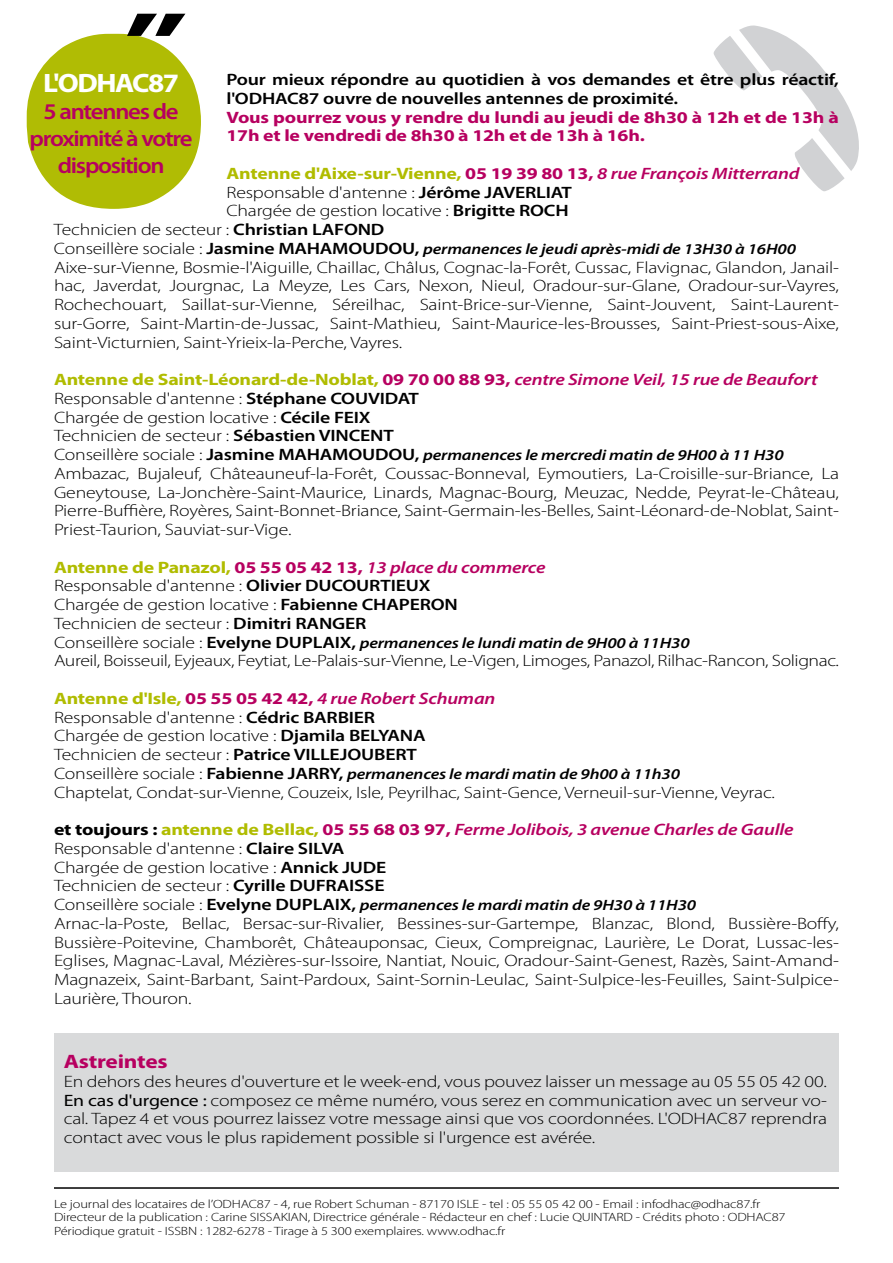
<style>
.page{position:relative;width:893px;height:1263px;background:#fff}
.page>*{position:absolute;margin:0;border:0;box-sizing:border-box;transform-origin:0 0}
.t1{font:700 149.25px "Myriad Pro";color:#000;scale:1.1 1}
.t2{font:700 26.7px "Myriad Pro";letter-spacing:-.05em;color:#fff;scale:1.1 1}
.t3{font:600 22.5px/27px "Myriad Pro";letter-spacing:-.05em;color:#b70060;text-align:center;scale:1.1 1}
.t4{font:700 19.5px "Myriad Pro";letter-spacing:-.01em;color:#b70060;scale:1.2 1}
.t5{font:300 16.5px/18.8px "Myriad Pro";letter-spacing:-.01em;color:#000;text-align:justify;scale:1.2 1}
.t6{font:600 16.5px/18.8px "Myriad Pro";letter-spacing:-.01em;color:#000;scale:1.2 1}
.t7{font:700 16.5px/18.8px "Myriad Pro";letter-spacing:-.01em;color:#b70060;scale:1.2 1}
.t8{font:700 16.5px "Myriad Pro";letter-spacing:-.01em;color:#b0bc00;scale:1.2 1}
.t9{font:italic 600 15px "Myriad Pro";letter-spacing:-.01em;color:#000;scale:1.2 1}
.t10{font:300 12px/13.5px "Myriad Pro";letter-spacing:-.01em;color:#000;scale:1.2 1}
.s1{color:#b70060}
.s2{font-weight:600;font-style:italic;color:#b70060}
.s3{font-weight:600}
.s4{font-weight:300;font-style:normal;font-size:16.5px}
.s5{font-style:normal;font-size:16.5px}
.s6{font-weight:700;color:#b0bc00}
.s7{font-weight:700;color:#b70060}
.s8{font-weight:700}
.s9{font-weight:400}
</style>
<div class="page">
<svg style="left:713px;top:25px;width:146px;height:167px"></svg>
<svg style="left:27px;top:34px;width:174px;height:175px"></svg>
<hr style="left:54px;top:1187px;width:785px;height:2px;background:#000">
<div style="left:54px;top:1033px;width:785px;height:138px;background:#d9dadb"></div>
<h1 class="t1" style="left:127px;top:-29px;width:46px">˝</h1>
<p class="t6" style="left:226px;top:70px;width:512px">Pour mieux répondre au quotidien à vos demandes et être plus réactif, l'ODHAC87 ouvre de nouvelles antennes de proximité.</p>
<p class="t7" style="left:226px;top:107px;width:512px">Vous pourrez vous y rendre du lundi au jeudi de 8h30 à 12h et de 13h à<br>17h et le vendredi de 8h30 à 12h et de 13h à 16h.</p>
<p class="t8" style="left:226px;top:163px;width:479px">Antenne d'Aixe-sur-Vienne, <span class="s1">05 19 39 80 13,</span> <span class="s2">8 rue François Mitterrand</span></p>
<p class="t5" style="left:226px;top:183px;width:289px">Responsable d'antenne : <span class="s3">Jérôme JAVERLIAT</span></p>
<p class="t5" style="left:226px;top:202px;width:287px">Chargée de gestion locative : <span class="s3">Brigitte ROCH</span></p>
<p class="t5" style="left:54px;top:220px;width:277px">Technicien de secteur : <span class="s3">Christian LAFOND</span></p>
<p class="t9" style="left:54px;top:239px;width:620px"><span class="s4">Conseillère sociale :</span> <span class="s5">Jasmine MAHAMOUDOU,</span> permanences le jeudi après-midi de 13H30 à 16H00</p>
<p class="t5" style="left:54px;top:258px;width:656px">Aixe-sur-Vienne, Bosmie-l'Aiguille, Chaillac, Châlus, Cognac-la-Forêt, Cussac, Flavignac, Glandon, Janail&shy;hac, Javerdat, Jourgnac, La Meyze, Les Cars, Nexon, Nieul, Oradour-sur-Glane, Oradour-sur-Vayres, Rochechouart, Saillat-sur-Vienne, Séreilhac, Saint-Brice-sur-Vienne, Saint-Jouvent, Saint-Laurent&shy;sur-Gorre, Saint-Martin-de-Jussac, Saint-Mathieu, Saint-Maurice-les-Brousses, Saint-Priest-sous-Aixe, Saint-Victurnien, Saint-Yrieix-la-Perche, Vayres.</p>
<p class="t5" style="left:54px;top:371px;width:638px;text-align:left"><span class="s6">Antenne de Saint-Léonard-de-Noblat,</span> <span class="s7">09 70 00 88 93,</span> <span class="s2">centre Simone Veil, 15 rue de Beaufort </span>Responsable d'antenne : <span class="s3">Stéphane COUVIDAT<br></span>Chargée de gestion locative : <span class="s3">Cécile FEIX<br></span>Technicien de secteur : <span class="s3">Sébastien VINCENT</span></p>
<p class="t9" style="left:54px;top:446px;width:610px"><span class="s4">Conseillère sociale :</span> <span class="s5">Jasmine MAHAMOUDOU,</span> permanences le mercredi matin de 9H00 à 11 H30</p>
<p class="t5" style="left:54px;top:464px;width:656px">Ambazac, Bujaleuf, Châteauneuf-la-Forêt, Coussac-Bonneval, Eymoutiers, La-Croisille-sur-Briance, La Geneytouse, La-Jonchère-Saint-Maurice, Linards, Magnac-Bourg, Meuzac, Nedde, Peyrat-le-Château, Pierre-Buffière, Royères, Saint-Bonnet-Briance, Saint-Germain-les-Belles, Saint-Léonard-de-Noblat, Saint-Priest-Taurion, Sauviat-sur-Vige.</p>
<p class="t5" style="left:54px;top:558px;width:411px;text-align:left"><span class="s6">Antenne de Panazol,</span> <span class="s7">05 55 05 42 13,</span> <span class="s2">13 place du commerce </span>Responsable d'antenne : <span class="s3">Olivier DUCOURTIEUX<br></span>Chargée de gestion locative : <span class="s3">Fabienne CHAPERON<br></span>Technicien de secteur : <span class="s3">Dimitri RANGER</span></p>
<p class="t9" style="left:54px;top:633px;width:531px"><span class="s4">Conseillère sociale :</span> <span class="s5">Evelyne DUPLAIX,</span> permanences le lundi matin de 9H00 à 11H30</p>
<p class="t5" style="left:54px;top:652px;width:656px">Aureil, Boisseuil, Eyjeaux, Feytiat, Le-Palais-sur-Vienne, Le-Vigen, Limoges, Panazol, Rilhac-Rancon, Solignac.</p>
<p class="t5" style="left:54px;top:689px;width:369px;text-align:left"><span class="s6">Antenne d'Isle,</span> <span class="s7">05 55 05 42 42,</span> <span class="s2">4 rue Robert Schuman </span>Responsable d'antenne : <span class="s3">Cédric BARBIER<br></span>Chargée de gestion locative : <span class="s3">Djamila BELYANA </span>Technicien de secteur : <span class="s3">Patrice VILLEJOUBERT</span></p>
<p class="t9" style="left:54px;top:764px;width:523px"><span class="s4">Conseillère sociale :</span> <span class="s5">Fabienne JARRY,</span> permanences le mardi matin de 9h00 à 11h30</p>
<p class="t5" style="left:54px;top:783px;width:602px">Chaptelat, Condat-sur-Vienne, Couzeix, Isle, Peyrilhac, Saint-Gence, Verneuil-sur-Vienne, Veyrac.</p>
<p class="t5" style="left:54px;top:821px;width:618px;text-align:left"><span class="s8">et toujours :</span> <span class="s6">antenne de Bellac,</span> <span class="s7">05 55 68 03 97,</span> <span class="s2">Ferme Jolibois, 3 avenue Charles de Gaulle </span>Responsable d'antenne : <span class="s3">Claire SILVA<br></span>Chargée de gestion locative : <span class="s3">Annick JUDE<br></span>Technicien de secteur : <span class="s3">Cyrille DUFRAISSE</span></p>
<p class="t9" style="left:54px;top:896px;width:537px"><span class="s4">Conseillère sociale :</span> <span class="s5">Evelyne DUPLAIX,</span> permanences le mardi matin de 9H30 à 11H30</p>
<p class="t5" style="left:54px;top:914px;width:656px">Arnac-la-Poste, Bellac, Bersac-sur-Rivalier, Bessines-sur-Gartempe, Blanzac, Blond, Bussière-Boffy, Bussière-Poitevine, Chamborêt, Châteauponsac, Cieux, Compreignac, Laurière, Le Dorat, Lussac-les-Eglises, Magnac-Laval, Mézières-sur-Issoire, Nantiat, Nouic, Oradour-Saint-Genest, Razès, Saint-Amand-Magnazeix, Saint-Barbant, Saint-Pardoux, Saint-Sornin-Leulac, Saint-Sulpice-les-Feuilles, Saint-Sulpice-Laurière, Thouron.</p>
<h2 class="t2" style="left:43px;top:65px;width:125px">L'ODHAC87</h2>
<h3 class="t3" style="left:30px;top:97px;width:150px">5 antennes de proximité à votre disposition</h3>
<p class="t4" style="left:64px;top:1049px;width:88px">Astreintes</p>
<p class="t5" style="left:64px;top:1072px;width:638px">En dehors des heures d'ouverture et le week-end, vous pouvez laisser un message au 05 55 05 42 00.<br><span class="s9">En cas d'urgence :</span> composez ce même numéro, vous serez en communication avec un serveur vo&shy;cal. Tapez 4 et vous pourrez laissez votre message ainsi que vos coordonnées. L'ODHAC87 reprendra contact avec vous le plus rapidement possible si l'urgence est avérée.</p>
<p class="t10" style="left:54px;top:1197px;width:611px">Le journal des locataires de l’ODHAC87 - 4, rue Robert Schuman - 87170 ISLE - tel : 05 55 05 42 00 - Email : infodhac@odhac87.fr<br>Directeur de la publication : Carine SISSAKIAN, Directrice générale - Rédacteur en chef : Lucie QUINTARD - Crédits photo : ODHAC87<br>Périodique gratuit - ISSBN : 1282-6278 - Tirage à 5 300 exemplaires. www.odhac.fr</p>
</div>
